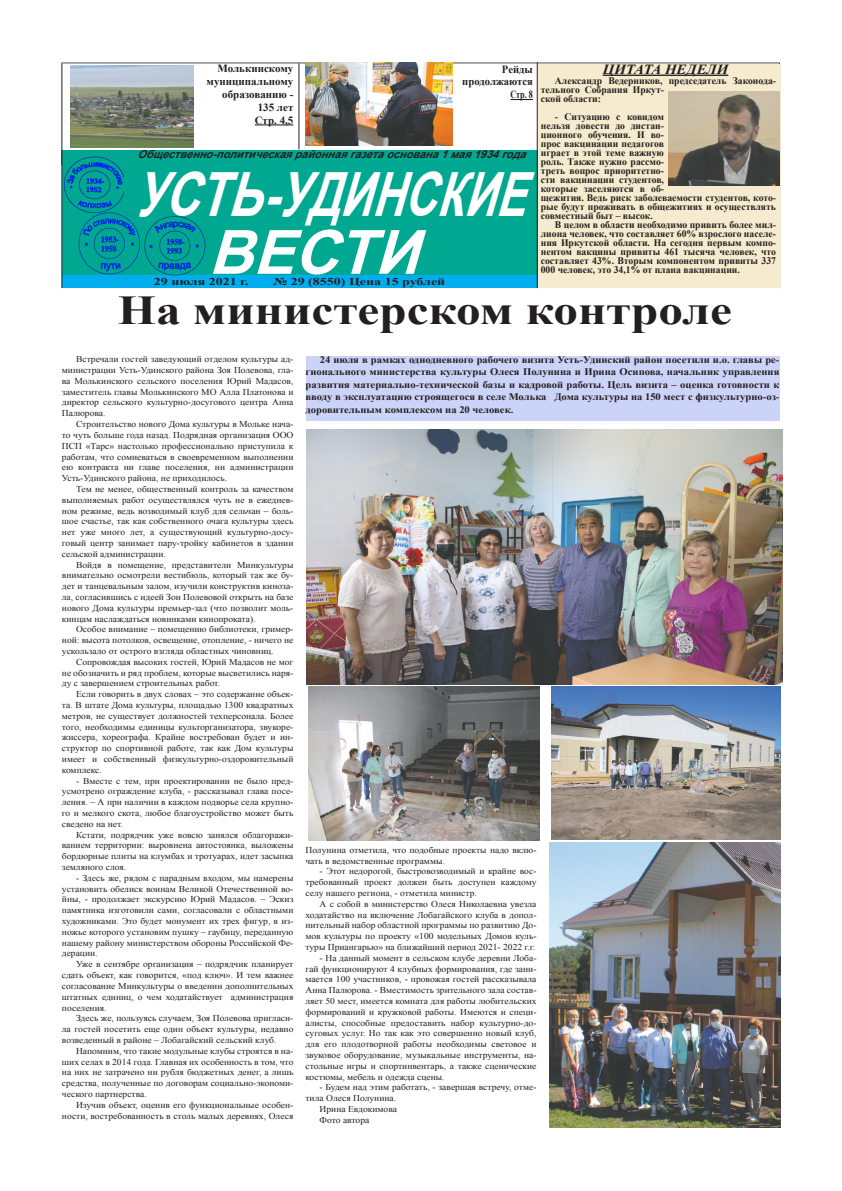
<style>
.page{position:relative;width:842px;height:1191px;background:#fff}
.page>*{position:absolute;margin:0;border:0;box-sizing:border-box;transform-origin:0 0}
.t1{font:italic 700 61px "Arial";color:#fff;scale:.79 1}
.t2{font:italic 700 61px "Arial";color:#fff}
.t3{font:700 41px "Times New Roman";color:#231f20;scale:1.2 1}
.t4{font:italic 700 14px "Times New Roman";color:#231f20;scale:1.06 1}
.t5{font:700 11px/13px "Times New Roman";color:#231f20;text-align:right}
.t6{font:italic 700 11px "Arial";color:#231f20}
.t7{font:700 11px "Times New Roman";color:#231f20;scale:.74 1}
.t8{font:700 10.5px "Times New Roman";color:#231f20;scale:1.33 1}
.Стиль_абзаца_1{font:700 10px/9px "Times New Roman";color:#231f20}
.Стиль_абзаца_1-2{font:700 10px/12.5px "Times New Roman";color:#231f20;text-align:justify;scale:1.06 1}
.t9{font:9px/10.8px "Times New Roman";color:#231f20;text-align:justify;scale:1.06 1}
</style>
<div class="page">
<div style="left:62px;top:164px;width:475px;height:112px;background:#00a891"></div>
<div style="left:62px;top:150px;width:476px;height:14px;background:#00a891"></div>
<div style="left:63px;top:275px;width:717px;height:13px;background:#00aeef"></div>
<img style="left:144px;top:216px;width:62px;height:59px">
<hr style="left:63px;top:62px;width:717px;height:1px;background:#5b4852">
<img style="left:78px;top:213px;width:62px;height:62px">
<svg style="left:510px;top:99px;width:23px;height:1px"></svg>
<hr style="left:779px;top:63px;width:1px;height:225px;background:#253f8e">
<hr style="left:298px;top:63px;width:1px;height:86px;background:#231f20">
<hr style="left:537px;top:62px;width:1px;height:226px;background:#231f20">
<hr style="left:61px;top:62px;width:1px;height:226px;background:#231f20">
<hr style="left:255px;top:124px;width:38px;height:1px;background:#231f20">
<img style="left:70px;top:65px;width:123px;height:83px">
<div style="left:538px;top:64px;width:242px;height:224px;background:#f6ebce"></div>
<hr style="left:603px;top:75px;width:125px;height:1px;background:#231f20">
<img style="left:64px;top:156px;width:59px;height:57px">
<img style="left:669px;top:92px;width:111px;height:93px">
<img style="left:306px;top:63px;width:146px;height:82px">
<div style="left:306px;top:356px;width:473px;height:65px;background:#ccd3f8"></div>
<img style="left:550px;top:843px;width:231px;height:284px">
<img style="left:309px;top:687px;width:230px;height:153px">
<img style="left:551px;top:687px;width:230px;height:152px">
<img style="left:306px;top:429px;width:476px;height:255px">
<p class="t4" style="left:603px;top:59px;width:120px">ЦИТАТА НЕДЕЛИ</p>
<p class="Стиль_абзаца_1" style="left:541px;top:76px;width:237px;text-indent:14px">Александр Ведерников, председатель Законода&shy;тельного Собрания Иркут-<br>ской области:</p>
<p class="Стиль_абзаца_1" style="left:541px;top:112px;width:237px;text-indent:14px">- Ситуацию с ковидом<br>нельзя довести до дистан-<br>ционного обучения. И во-<br>прос вакцинации педагогов<br>играет в этой теме важную<br>роль. Также нужно рассмо-<br>треть вопрос приоритетно-<br>сти вакцинации студентов,<br>которые заселяются в об-<br>щежития. Ведь риск заболеваемости студентов, кото&shy;рые будут проживать в общежитиях и осуществлять совместный быт – высок.</p>
<p class="Стиль_абзаца_1" style="left:541px;top:220px;width:237px;text-align:justify;text-indent:14px">В целом в области необходимо привить более мил&shy;лиона человек, что составляет 60% взрослого населе&shy;ния Иркутской области. На сегодня первым компо&shy;нентом вакцины привиты 461 тысяча человек, что составляет 43%. Вторым компонентом привиты 337<br>000 человек, это 34,1% от плана вакцинации.</p>
<p class="t3" style="left:118px;top:282px;width:513px">На министерском контроле</p>
<p class="Стиль_абзаца_1-2" style="left:306px;top:353px;width:449px;text-indent:14px">24 июля в рамках однодневного рабочего визита Усть-Удинский район посетили и.о. главы ре&shy;гионального министерства культуры Олеся Полунина и Ирина Осипова, начальник управления развития материально-технической базы и кадровой работы. Цель визита – оценка готовности к вводу в эксплуатацию строящегося в селе Молька Дома культуры на 150 мест с физкультурно-оз&shy;доровительным комплексом на 20 человек.</p>
<p class="t5" style="left:207px;top:61px;width:88px">Молькинскому муниципальному</p>
<p class="t5" style="left:222px;top:87px;width:73px">образованию -<br>135 лет</p>
<p class="t5" style="left:255px;top:113px;width:40px">Стр. 4,5</p>
<p class="t5" style="left:502px;top:62px;width:32px">Рейды</p>
<p class="t5" style="left:462px;top:75px;width:72px">продолжаются</p>
<p class="t7" style="left:510px;top:87px;width:32px">Стр. 8</p>
<p class="t6" style="left:137px;top:147px;width:395px">Общественно-политическаярайоннаягазетаоснована1мая1934года</p>
<p class="t1" style="left:135px;top:154px;width:527px">УСТЬ-УДИНСКИЕ</p>
<p class="t2" style="left:208px;top:212px;width:236px">ВЕСТИ</p>
<p class="t8" style="left:154px;top:274px;width:73px">29 июля 2021 г.</p>
<p class="t8" style="left:273px;top:274px;width:131px">№ 29 (8550) Цена 15 рублей</p>
<p class="t9" style="left:62px;top:354px;width:220px;text-indent:14px">Встречали гостей заведующий отделом культуры ад&shy;министрации Усть-Удинского района Зоя Полевова, гла&shy;ва Молькинского сельского поселения Юрий Мадасов, заместитель главы Молькинского МО Алла Платонова и директор сельского культурно-досугового центра Анна Палюрова.</p>
<p class="t9" style="left:62px;top:418px;width:220px;text-indent:14px">Строительство нового Дома культуры в Мольке нача&shy;то чуть больше года назад. Подрядная организация ООО ПСП «Тарс» настолько профессионально приступила к работам, что сомневаться в своевременном выполнении ею контракта ни главе поселения, ни администрации Усть-Удинского района, не приходилось.</p>
<p class="t9" style="left:62px;top:483px;width:220px;text-indent:14px">Тем не менее, общественный контроль за качеством выполняемых работ осуществлялся чуть не в ежеднев&shy;ном режиме, ведь возводимый клуб для сельчан – боль&shy;шое счастье, так как собственного очага культуры здесь нет уже много лет, а существующий культурно-досу&shy;говый центр занимает пару-тройку кабинетов в здании сельской администрации.</p>
<p class="t9" style="left:62px;top:559px;width:220px;text-indent:14px">Войдя в помещение, представители Минкультуры внимательно осмотрели вестибюль, который так же бу&shy;дет и танцевальным залом, изучили конструктив киноза&shy;ла, согласившись с идеей Зои Полевовой открыть на базе нового Дома культуры премьер-зал (что позволит моль&shy;кинцам наслаждаться новинками кинопроката).</p>
<p class="t9" style="left:62px;top:624px;width:220px;text-indent:14px">Особое внимание – помещению библиотеки, гример&shy;ной: высота потолков, освещение, отопление, - ничего не ускользало от острого взгляда областных чиновниц.</p>
<p class="t9" style="left:62px;top:656px;width:220px;text-indent:14px">Сопровождая высоких гостей, Юрий Мадасов не мог не обозначить и ряд проблем, которые высветились наря&shy;ду с завершением строительных работ.</p>
<p class="t9" style="left:62px;top:688px;width:220px;text-indent:14px">Если говорить в двух словах – это содержание объек&shy;та. В штате Дома культуры, площадью 1300 квадратных метров, не существует должностей техперсонала. Более того, необходимы единицы культорганизатора, звукоре&shy;жиссера, хореографа. Крайне востребован будет и ин&shy;структор по спортивной работе, так как Дом культуры имеет и собственный физкультурно-оздоровительный комплекс.</p>
<p class="t9" style="left:62px;top:775px;width:220px;text-indent:14px">- Вместе с тем, при проектировании не было пред&shy;усмотрено ограждение клуба, - рассказывал глава посе&shy;ления. – А при наличии в каждом подворье села крупно&shy;го и мелкого скота, любое благоустройство может быть сведено на нет.</p>
<p class="t9" style="left:62px;top:829px;width:220px;text-indent:14px">Кстати, подрядчик уже вовсю занялся облагоражи&shy;ванием территории: выровнена автостоянка, выложены бордюрные плиты на клумбах и тротуарах, идет засыпка земляного слоя.</p>
<p class="t9" style="left:62px;top:872px;width:220px;text-indent:14px">- Здесь же, рядом с парадным входом, мы намерены установить обелиск воинам Великой Отечественной во&shy;йны, - продолжает экскурсию Юрий Мадасов. – Эскиз памятника изготовили сами, согласовали с областными художниками. Это будет монумент их трех фигур, в из&shy;ножье которого установим пушку – гаубицу, переданную нашему району министерством обороны Российской Фе&shy;дерации.</p>
<p class="t9" style="left:62px;top:958px;width:220px;text-indent:14px">Уже в сентябре организация – подрядчик планирует сдать объект, как говорится, «под ключ». И тем важнее согласование Минкультуры о введении дополнительных штатных единиц, о чем ходатайствует администрация поселения.</p>
<p class="t9" style="left:62px;top:1012px;width:220px;text-indent:14px">Здесь же, пользуясь случаем, Зоя Полевова пригласи&shy;ла гостей посетить еще один объект культуры, недавно возведенный в районе – Лобагайский сельский клуб.</p>
<p class="t9" style="left:62px;top:1045px;width:220px;text-indent:14px">Напомним, что такие модульные клубы строятся в на&shy;ших селах в 2014 года. Главная их особенность в том, что на них не затрачено ни рубля бюджетных денег, а лишь средства, полученные по договорам социально-экономи&shy;ческого партнерства.</p>
<p class="t9" style="left:62px;top:1099px;width:220px;text-align:right">Изучив объект, оценив его функциональные особен&shy;ности, востребованность в столь малых деревнях, Олеся</p>
<p class="t9" style="left:305px;top:844px;width:219px">Полунина отметила, что подобные проекты надо вклю&shy;чать в ведомственные программы.</p>
<p class="t9" style="left:305px;top:865px;width:219px;text-indent:14px">- Этот недорогой, быстровозводимый и крайне вос&shy;требованный проект должен быть доступен каждому селу нашего региона, - отметила министр.</p>
<p class="t9" style="left:305px;top:898px;width:219px;text-indent:14px">А с собой в министерство Олеся Николаевна увезла ходатайство на включение Лобагайского клуба в допол&shy;нительный набор областной программы по развитию До&shy;мов культуры по проекту «100 модельных Домов куль&shy;туры Приангарью» на ближайший период 2021- 2022 г.г.</p>
<p class="t9" style="left:305px;top:952px;width:219px;text-indent:14px">- На данный момент в сельском клубе деревни Лоба&shy;гай функционируют 4 клубных формирования, где зани&shy;мается 100 участников, - провожая гостей рассказывала Анна Палюрова. - Вместимость зрительного зала состав&shy;ляет 50 мест, имеется комната для работы любительских формирований и кружковой работы. Имеются и специ&shy;алисты, способные предоставить набор культурно-до&shy;суговых услуг. Но так как это совершенно новый клуб, для его плодотворной работы необходимы световое и звуковое оборудование, музыкальные инструменты, на&shy;стольные игры и спортинвентарь, а также сценические костюмы, мебель и одежда сцены.</p>
<p class="t9" style="left:305px;top:1081px;width:219px;text-indent:14px">- Будем над этим работать, - завершая встречу, отме&shy;тила Олеся Полунина.</p>
<p class="t9" style="left:320px;top:1103px;width:74px">Ирина Евдокимова</p>
<p class="t9" style="left:320px;top:1114px;width:48px">Фото автора</p>
</div>
